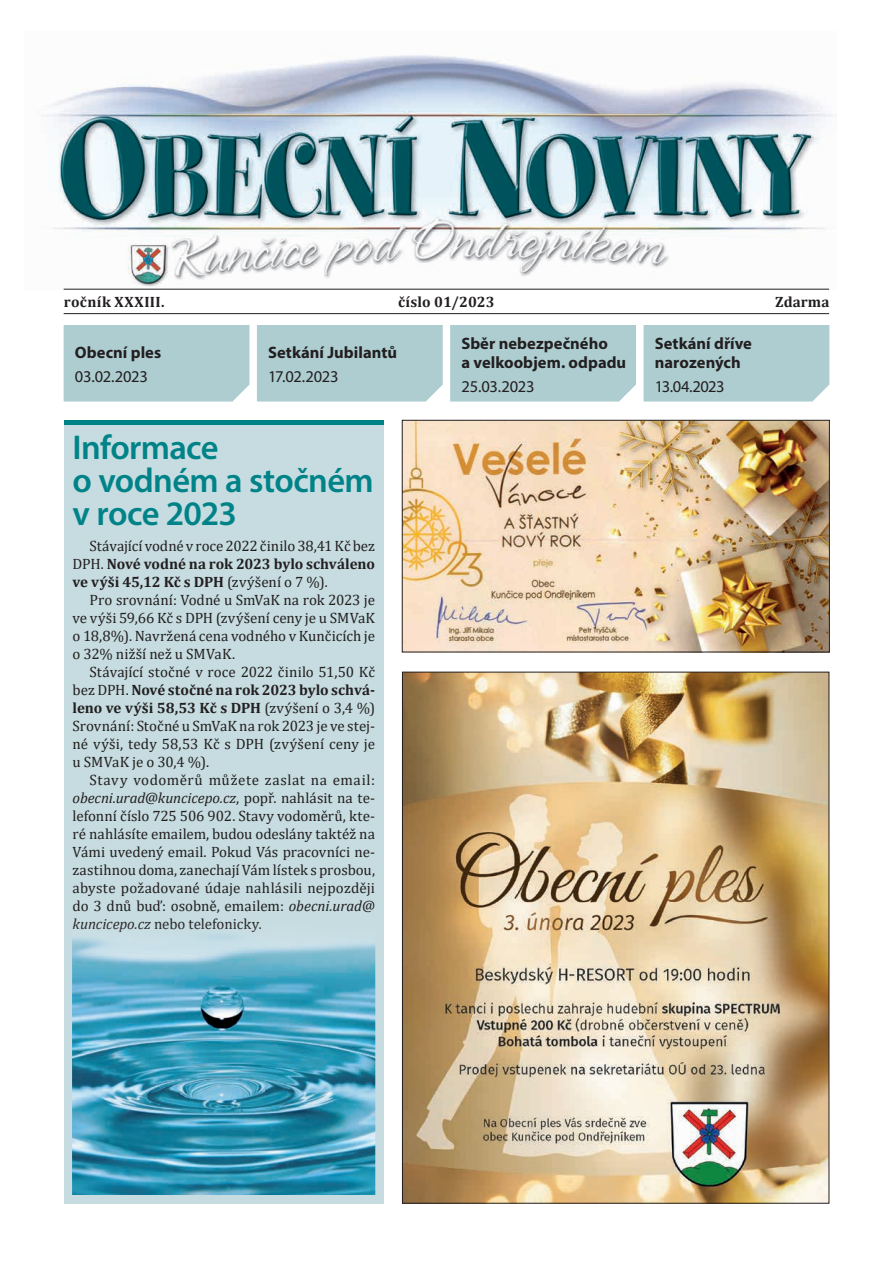
<style>
.page{position:relative;width:893px;height:1263px;background:#fff}
.page>*{position:absolute;margin:0;border:0;box-sizing:border-box;transform-origin:0 0}
.t1{font:600 34.5px/33px "Myriad Pro";letter-spacing:-.02em;color:#008388}
.t2{font:700 16.5px/19.5px "Myriad Pro";letter-spacing:.005em;color:#231f20}
.t3{font:16.5px "Myriad Pro";letter-spacing:-.025em;color:#231f20}
.t4{font:15px/18px "Cambria";color:#231f20;text-align:justify}
.t5{font:700 15px "Cambria";letter-spacing:.015em;color:#231f20}
.s1{font-weight:700}
.s2{font-style:italic}
</style>
<div class="page">
<img style="left:42px;top:55px;width:794px;height:235px">
<hr style="left:64px;top:313px;width:765px;height:1px;background:#231f20">
<div style="left:64px;top:325px;width:185px;height:76px;background:#adcdd1"></div>
<div style="left:257px;top:325px;width:186px;height:76px;background:#adcdd1"></div>
<hr style="left:64px;top:289px;width:765px;height:1px;background:#231f20">
<div style="left:450px;top:325px;width:186px;height:76px;background:#adcdd1"></div>
<div style="left:644px;top:325px;width:185px;height:76px;background:#adcdd1"></div>
<img style="left:404px;top:674px;width:423px;height:527px">
<img style="left:404px;top:422px;width:424px;height:228px">
<div style="left:402px;top:420px;width:428px;height:232px;border:1px solid #231f20"></div>
<div style="left:64px;top:420px;width:320px;height:783px;background:#c6dce0"></div>
<div style="left:64px;top:420px;width:320px;height:5px;background:#008388"></div>
<img style="left:73px;top:938px;width:302px;height:257px">
<p class="t5" style="left:64px;top:291px;width:102px">ročník XXXIII.</p>
<p class="t5" style="left:398px;top:291px;width:98px">číslo 01/2023</p>
<p class="t5" style="left:775px;top:291px;width:56px">Zdarma</p>
<p class="t2" style="left:75px;top:343px;width:88px">Obecní ples</p>
<p class="t3" style="left:75px;top:366px;width:74px">03.02.2023</p>
<p class="t2" style="left:461px;top:333px;width:166px">Sběr nebezpečného<br>a velkoobjem. odpadu</p>
<p class="t3" style="left:461px;top:376px;width:75px">25.03.2023</p>
<p class="t2" style="left:655px;top:333px;width:99px">Setkání dříve narozených</p>
<p class="t3" style="left:655px;top:376px;width:71px">13.04.2023</p>
<p class="t2" style="left:268px;top:343px;width:130px">Setkání Jubilantů</p>
<p class="t3" style="left:268px;top:366px;width:72px">17.02.2023</p>
<h1 class="t1" style="left:73px;top:430px;width:303px">Informace<br>o vodném a stočném v roce 2023</h1>
<p class="t4" style="left:73px;top:537px;width:304px;text-indent:17px">Stávající vodné v roce 2022 činilo 38,41Kč bez DPH. <span class="s1">Nové vodné na rok 2023 bylo schváleno ve výši 45,12 Kč s DPH</span> (zvýšení o 7 %).</p>
<p class="t4" style="left:73px;top:591px;width:304px;text-indent:17px">Pro srovnání: Vodné u SmVaK na rok 2023 je ve výši 59,66 Kč s DPH (zvýšení ceny je u SMVaK o 18,8%). Navržená cena vodného v Kunčicích je o 32% nižší než u SMVaK.</p>
<p class="t4" style="left:73px;top:663px;width:304px;text-indent:17px">Stávající stočné v roce 2022 činilo 51,50 Kč bez DPH. <span class="s1">Nové stočné na rok 2023 bylo schvá&shy;leno ve výši 58,53 Kč s DPH</span> (zvýšení o 3,4 %)<br>Srovnání: Stočné u SmVaK na rok 2023 je ve stej&shy;né výši, tedy 58,53 Kč s DPH (zvýšení ceny je u SMVaK je o 30,4 %).</p>
<p class="t4" style="left:73px;top:771px;width:304px;text-indent:17px">Stavy vodoměrů můžete zaslat na email: <span class="s2">obecni.urad@kuncicepo.cz</span>, popř. nahlásit na te&shy;lefonní číslo 725 506 902. Stavy vodoměrů, kte&shy;ré nahlásíte emailem, budou odeslány taktéž na Vámi uvedený email. Pokud Vás pracovníci ne&shy;zastihnou doma, zanechají Vám lístek s prosbou, abyste požadované údaje nahlásili nejpozději do 3 dnů buď: osobně, emailem: <span class="s2">obecni.urad@ kuncicepo.cz</span> nebo telefonicky.</p>
</div>
